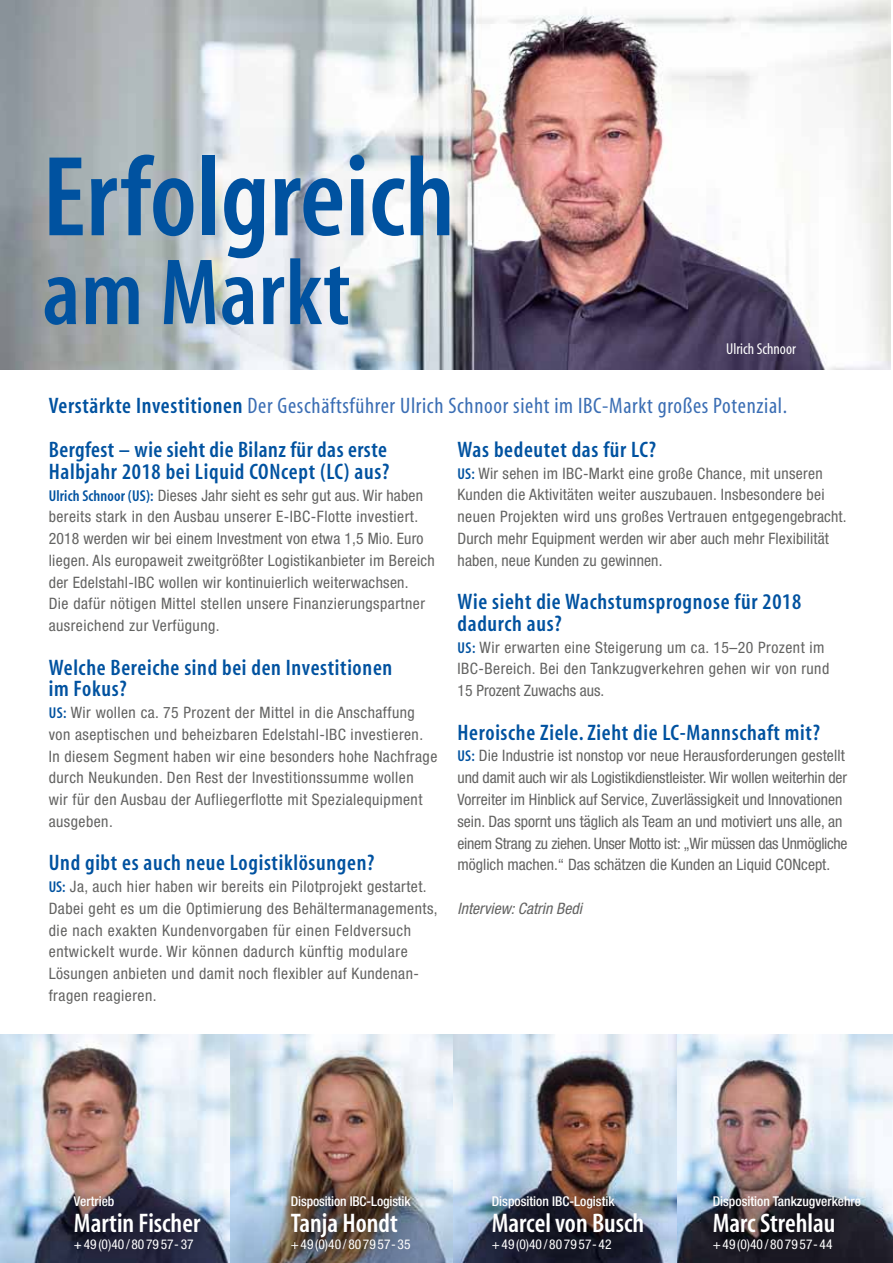
<style>
.page{position:relative;width:893px;height:1263px;background:#fff}
.page>*{position:absolute;margin:0;border:0;box-sizing:border-box;transform-origin:0 0}
.t1{font:600 condensed 115.2px "Myriad";color:#0052a0}
.t2{font:600 condensed 95.1px "Myriad";letter-spacing:.01em;color:#0052a0}
.t3{font:600 condensed 27px "Myriad";color:#fff}
.t4{font:600 condensed 22.5px/21.8px "Myriad";letter-spacing:.03em;color:#0052a0}
.t5{font:condensed 22.5px/43.7px "Myriad";letter-spacing:.03em;color:#3b6eb4}
.t6{font:condensed 15.75px/21.8px "Helvetica Neue";letter-spacing:.03em;color:#636362}
.t7{font:condensed 15.75px/21.8px "Helvetica Neue";color:#636362}
.t8{font:italic condensed 15.75px "Helvetica Neue";color:#636362}
.t9{font:condensed 15.75px "Myriad";color:#fff}
.t10{font:500 condensed 13.5px "Helvetica Neue";color:#fff}
.t11{font:condensed 13.5px "Helvetica Neue";color:#fff}
.s1{font-weight:600;color:#0052a0}
.s2{font-family:"Myriad";font-weight:600;color:#0052a0}
</style>
<div class="page">
<img style="left:0;top:0;width:891px;height:370px">
<img style="left:0;top:1035px;width:893px;height:228px">
<div style="left:48px;top:1170px;width:177px;height:93px;background:#000;opacity:.8"></div>
<div style="left:687px;top:1170px;width:199px;height:93px;background:#000;opacity:.8"></div>
<div style="left:265px;top:1169px;width:170px;height:94px;background:#000;opacity:.8"></div>
<div style="left:466px;top:1169px;width:204px;height:94px;background:#000;opacity:.8"></div>
<h1 class="t1" style="left:43px;top:140px;width:414px">Erfolgreich</h1>
<h2 class="t2" style="left:43px;top:245px;width:309px">am Markt</h2>
<p class="t9" style="left:726px;top:341px;width:71px">Ulrich Schnoor</p>
<h3 class="t5" style="left:458px;top:385px;width:331px;text-indent:-409px"><span class="s1">Verstärkte Investitionen</span> Der Geschäftsführer Ulrich Schnoor sieht im IBC-Markt großes Potenzial.<br><span class="s1">Was bedeutet das für LC?</span></h3>
<p class="t6" style="left:458px;top:462px;width:390px"><span class="s2">US:</span> Wir sehen im IBC-Markt eine große Chance, mit unseren Kunden die Aktivitäten weiter auszubauen. Insbesondere bei neuen Projekten wird uns großes Vertrauen entgegengebracht.<br>Durch mehr Equipment werden wir aber auch mehr Flexibilität haben, neue Kunden zu gewinnen.</p>
<h3 class="t4" style="left:458px;top:592px;width:345px">Wie sieht die Wachstumsprognose für 2018 dadurch aus?</h3>
<p class="t6" style="left:458px;top:636px;width:373px"><span class="s2">US:</span> Wir erwarten eine Steigerung um ca. 15–20 Prozent im<br>IBC-Bereich. Bei den Tankzugverkehren gehen wir von rund<br>15 Prozent Zuwachs aus.</p>
<h3 class="t4" style="left:458px;top:722px;width:364px">Heroische Ziele. Zieht die LC-Mannschaft mit?</h3>
<p class="t7" style="left:458px;top:745px;width:391px"><span class="s2">US:</span> Die Industrie ist nonstop vor neue Herausforderungen gestellt und damit auch wir als Logistikdienstleister. Wir wollen weiterhin der Vorreiter im Hinblick auf Service, Zuverlässigkeit und Innovationen sein. Das spornt uns täglich als Team an und motiviert uns alle, an einem Strang zu ziehen. Unser Motto ist: „Wir müssen das Unmögliche möglich machen.“ Das schätzen die Kunden an Liquid CONcept.</p>
<p class="t8" style="left:458px;top:899px;width:126px">Interview: Catrin Bedi</p>
<h3 class="t4" style="left:49px;top:440px;width:342px">Bergfest – wie sieht die Bilanz für das erste<br>Halbjahr 2018 bei Liquid CONcept (LC) aus?</h3>
<p class="t6" style="left:49px;top:484px;width:388px"><span class="s2">Ulrich Schnoor (US):</span> Dieses Jahr sieht es sehr gut aus. Wir haben bereits stark in den Ausbau unserer E-IBC-Flotte investiert.<br>2018 werden wir bei einem Investment von etwa 1,5 Mio. Euro liegen. Als europaweit zweitgrößter Logistikanbieter im Bereich der Edelstahl-IBC wollen wir kontinuierlich weiterwachsen.<br>Die dafür nötigen Mittel stellen unsere Finanzierungspartner ausreichend zur Verfügung.</p>
<h3 class="t4" style="left:49px;top:657px;width:345px">Welche Bereiche sind bei den Investitionen im Fokus?</h3>
<p class="t6" style="left:49px;top:701px;width:390px"><span class="s2">US:</span> Wir wollen ca. 75 Prozent der Mittel in die Anschaffung von aseptischen und beheizbaren Edelstahl-IBC investieren.<br>In diesem Segment haben wir eine besonders hohe Nachfrage durch Neukunden. Den Rest der Investitionssumme wollen<br>wir für den Ausbau der Aufliegerflotte mit Spezialequipment ausgeben.</p>
<h3 class="t4" style="left:49px;top:853px;width:327px">Und gibt es auch neue Logistiklösungen?</h3>
<p class="t6" style="left:49px;top:875px;width:390px"><span class="s2">US:</span> Ja, auch hier haben wir bereits ein Pilotprojekt gestartet.<br>Dabei geht es um die Optimierung des Behältermanagements, die nach exakten Kundenvorgaben für einen Feldversuch entwickelt wurde. Wir können dadurch künftig modulare Lösungen anbieten und damit noch flexibler auf Kundenan&shy;fragen reagieren.</p>
<p class="t10" style="left:74px;top:1193px;width:42px">Vertrieb</p>
<h3 class="t3" style="left:74px;top:1209px;width:128px">Martin Fischer</h3>
<p class="t11" style="left:74px;top:1236px;width:121px">+49 (0)40 / 80 79 57- 37</p>
<p class="t10" style="left:291px;top:1193px;width:121px">Disposition IBC-Logistik</p>
<h3 class="t3" style="left:291px;top:1209px;width:109px">Tanja Hondt</h3>
<p class="t11" style="left:291px;top:1236px;width:121px">+49 (0)40 / 80 79 57- 35</p>
<p class="t10" style="left:492px;top:1193px;width:124px">Disposition IBC-Logistik</p>
<h3 class="t3" style="left:492px;top:1209px;width:154px">Marcel von Busch</h3>
<p class="t11" style="left:492px;top:1236px;width:121px">+49 (0)40 / 80 79 57- 42</p>
<p class="t10" style="left:713px;top:1193px;width:150px">Disposition Tankzugverkehre</p>
<h3 class="t3" style="left:713px;top:1209px;width:124px">Marc Strehlau</h3>
<p class="t11" style="left:713px;top:1236px;width:121px">+49 (0)40 / 80 79 57- 44</p>
</div>
